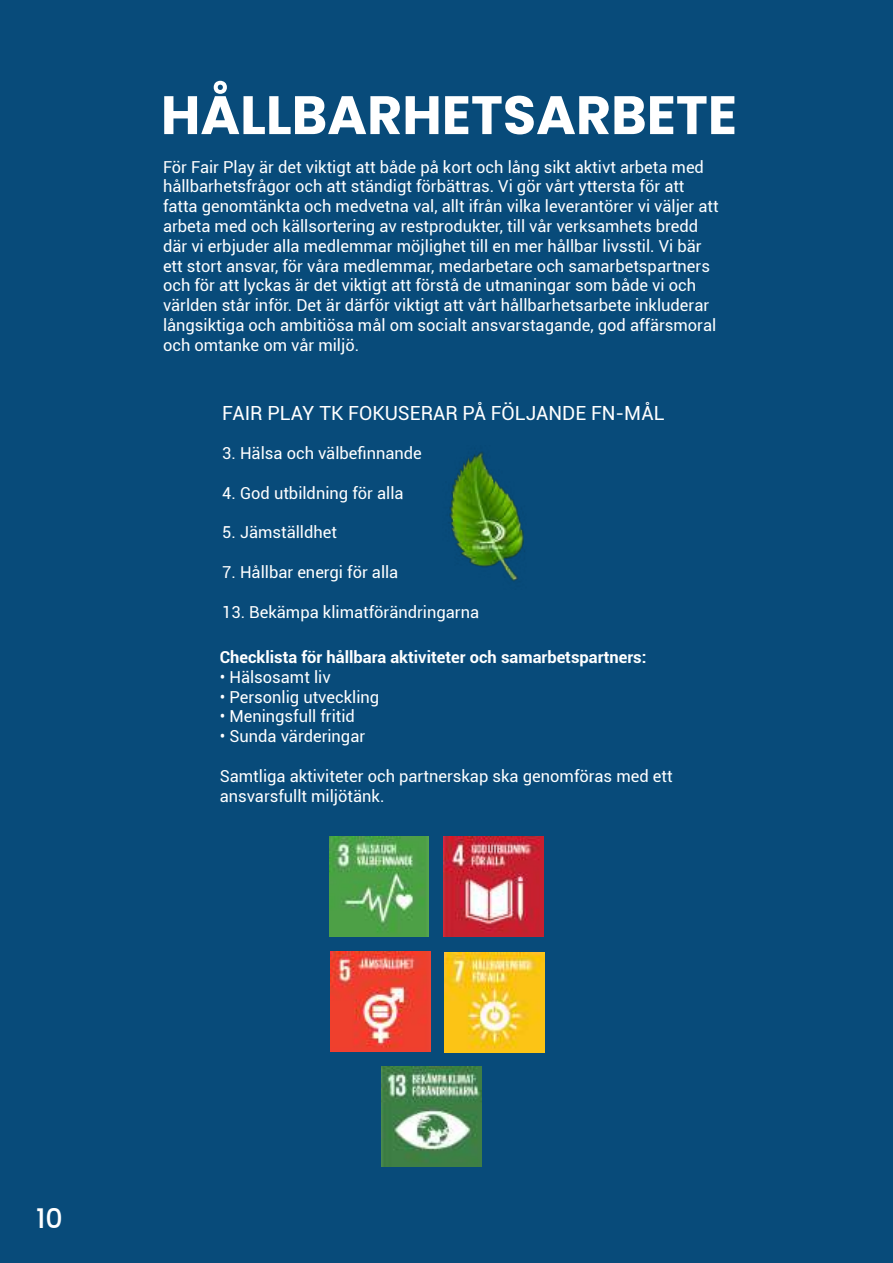
<style>
.page{position:relative;width:893px;height:1263px;background:#084b7a}
.page>*{position:absolute;margin:0;border:0;box-sizing:border-box;transform-origin:0 0}
.t1{font:700 54px "Poppins";color:#fff}
.t2{font:500 27px "Poppins";color:#fff}
.t3{font:19.5px "Roboto";color:#fff}
.t4{font:16.5px/19.8px "Roboto";color:#fff}
.t5{font:700 16.5px "Roboto";color:#fff}
</style>
<div class="page">
<img style="left:329px;top:837px;width:100px;height:99px">
<img style="left:444px;top:837px;width:100px;height:99px">
<img style="left:330px;top:951px;width:100px;height:100px">
<img style="left:444px;top:952px;width:100px;height:100px">
<img style="left:381px;top:1066px;width:100px;height:100px">
<img style="left:449px;top:452px;width:76px;height:130px">
<h1 class="t1" style="left:161px;top:84px;width:578px">HÅLLBARHETSARBETE</h1>
<p class="t4" style="left:163px;top:156px;width:557px">För Fair Play är det viktigt att både på kort och lång sikt aktivt arbeta med hållbarhetsfrågor och att ständigt förbättras. Vi gör vårt yttersta för att fatta genomtänkta och medvetna val, allt ifrån vilka leverantörer vi väljer att arbeta med och källsortering av restprodukter, till vår verksamhets bredd där vi erbjuder alla medlemmar möjlighet till en mer hållbar livsstil. Vi bär ett stort ansvar, för våra medlemmar, medarbetare och samarbetspartners och för att lyckas är det viktigt att förstå de utmaningar som både vi och världen står inför. Det är därför viktigt att vårt hållbarhetsarbete inkluderar långsiktiga och ambitiösa mål om socialt ansvarstagande, god affärsmoral och omtanke om vår miljö.</p>
<p class="t3" style="left:222px;top:399px;width:444px">FAIR PLAY TK FOKUSERAR PÅ FÖLJANDE FN-MÅL</p>
<p class="t4" style="left:222px;top:443px;width:201px">3. Hälsa och välbefinnande</p>
<p class="t4" style="left:222px;top:482px;width:183px">4. God utbildning för alla</p>
<p class="t4" style="left:222px;top:522px;width:116px">5. Jämställdhet</p>
<p class="t4" style="left:222px;top:562px;width:178px">7. Hållbar energi för alla</p>
<p class="t4" style="left:222px;top:601px;width:258px">13. Bekämpa klimatförändringarna</p>
<p class="t5" style="left:220px;top:645px;width:428px">Checklista för hållbara aktiviteter och samarbetspartners:</p>
<p class="t4" style="left:220px;top:666px;width:112px">• Hälsosamt liv</p>
<p class="t4" style="left:220px;top:686px;width:161px">• Personlig utveckling</p>
<p class="t4" style="left:220px;top:706px;width:137px">• Meningsfull fritid</p>
<p class="t4" style="left:220px;top:726px;width:147px">• Sunda värderingar</p>
<p class="t4" style="left:220px;top:765px;width:454px">Samtliga aktiviteter och partnerskap ska genomföras med ett ansvarsfullt miljötänk.</p>
<h2 class="t2" style="left:36px;top:1202px;width:28px">10</h2>
</div>
